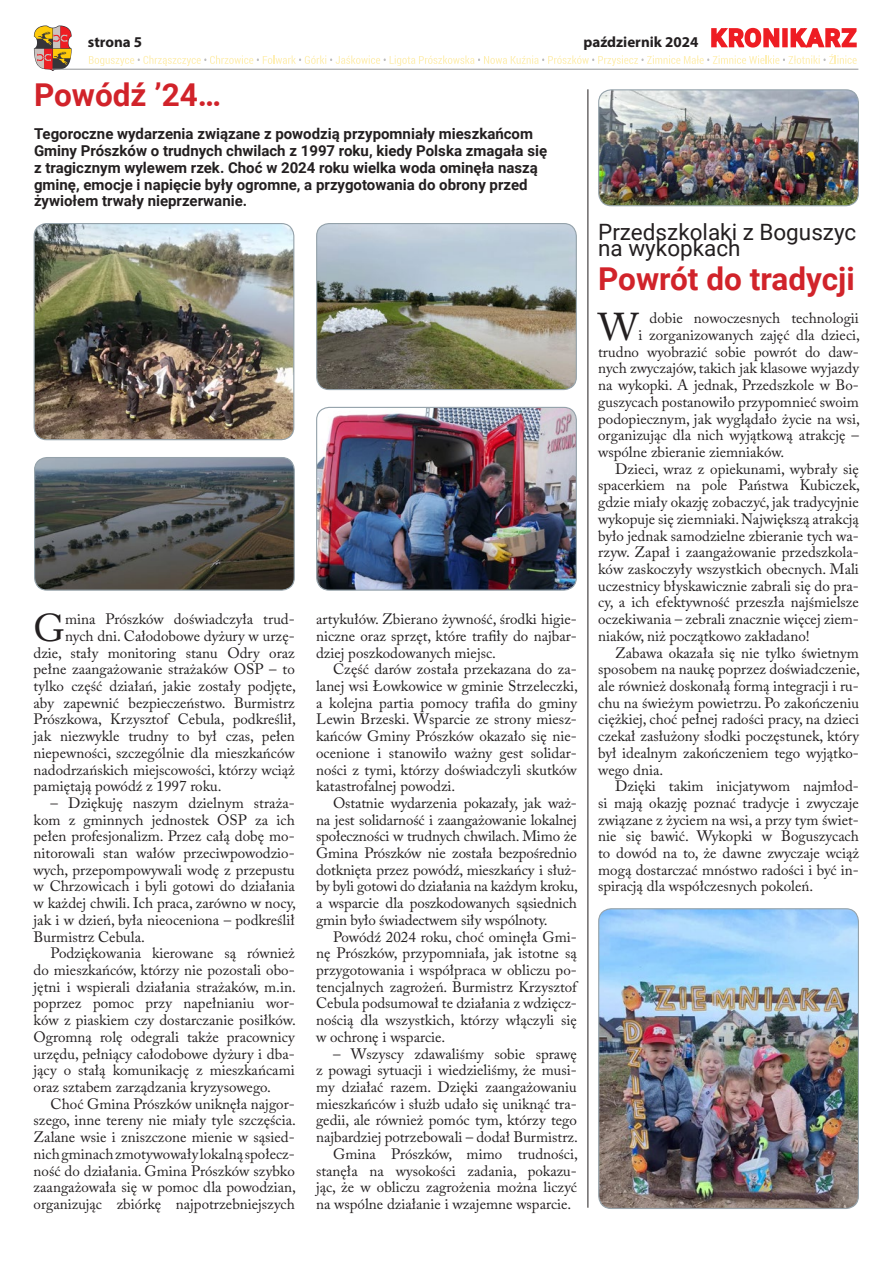
<style>
.page{position:relative;width:893px;height:1263px;background:#fff}
.page>*{position:absolute;margin:0;border:0;box-sizing:border-box;transform-origin:0 0}
.Inicjał{font:38.55px "Adobe Caslon Pro";color:#231f20}
.Tytuł_główny{font:700 31.5px "Roboto";color:#d1232a}
.nadtytuł{font:22.5px/16.6px "Roboto";color:#231f20}
.Tekst_podstawowy{font:15px/16.6px "Adobe Caslon Pro";color:#231f20;text-align:justify}
.Inicjał-2{font:15px "Adobe Caslon Pro";color:#231f20}
.Podtytuł{font:700 15px/16.6px "Roboto";color:#231f20}
.t1{font:700 15px "Myriad Pro";color:#231f20}
</style>
<div class="page">
<svg style="left:34px;top:26px;width:38px;height:44px;background:#bc825b"></svg>
<svg style="left:89px;top:27px;width:768px;height:39px"></svg>
<hr style="left:52px;top:69px;width:806px;height:1px;background:#939598">
<img style="left:599px;top:90px;width:259px;height:116px">
<div style="left:598px;top:89px;width:261px;height:117px;border:1px solid #94a2aa;border-radius:13px"></div>
<img style="left:35px;top:457px;width:259px;height:133px">
<div style="left:34px;top:457px;width:261px;height:134px;border:1px solid #94a2aa;border-radius:13px"></div>
<img style="left:317px;top:224px;width:259px;height:166px">
<div style="left:316px;top:223px;width:261px;height:167px;border:1px solid #94a2aa;border-radius:13px"></div>
<img style="left:599px;top:909px;width:259px;height:299px">
<div style="left:598px;top:908px;width:261px;height:301px;border:1px solid #94a2aa;border-radius:13px"></div>
<img style="left:34px;top:224px;width:260px;height:216px">
<div style="left:34px;top:223px;width:260px;height:217px;border:1px solid #94a2aa;border-radius:13px"></div>
<img style="left:317px;top:407px;width:259px;height:183px">
<div style="left:316px;top:407px;width:261px;height:184px;border:1px solid #94a2aa;border-radius:13px"></div>
<hr style="left:587px;top:89px;width:1px;height:1119px;background:#231f20">
<p class="t1" style="left:88px;top:32px;width:56px">strona 5</p>
<p class="t1" style="left:583px;top:32px;width:116px">październik 2024</p>
<p class="Tytuł_główny" style="left:34px;top:73px;width:189px">Powódź ’24…</p>
<p class="Podtytuł" style="left:34px;top:125px;width:515px">Tegoroczne wydarzenia związane z powodzią przypomniały mieszkańcom Gminy Prószków o trudnych chwilach z 1997 roku, kiedy Polska zmagała się z tragicznym wylewem rzek. Choć w 2024 roku wielka woda ominęła naszą gminę, emocje i napięcie były ogromne, a przygotowania do obrony przed żywiołem trwały nieprzerwanie.</p>
<p class="Inicjał" style="left:34px;top:605px;width:33px">G</p>
<p class="Inicjał-2" style="left:65px;top:610px;width:231px">mina Prószków doświadczyła trud-</p>
<p class="Inicjał-2" style="left:65px;top:627px;width:231px">nych dni. Całodobowe dyżury w urzę-</p>
<p class="Inicjał-2" style="left:34px;top:643px;width:263px">dzie, stały monitoring stanu Odry oraz</p>
<p class="Inicjał-2" style="left:34px;top:660px;width:263px">pełne zaangażowanie strażaków OSP – to</p>
<p class="Inicjał-2" style="left:34px;top:677px;width:264px">tylko część działań, jakie zostały podjęte,</p>
<p class="Inicjał-2" style="left:34px;top:694px;width:263px">aby zapewnić bezpieczeństwo. Burmistrz</p>
<p class="Inicjał-2" style="left:34px;top:710px;width:264px">Prószkowa, Krzysztof Cebula, podkreślił,</p>
<p class="Inicjał-2" style="left:34px;top:727px;width:263px">jak niezwykle trudny to był czas, pełen</p>
<p class="Inicjał-2" style="left:34px;top:744px;width:263px">niepewności, szczególnie dla mieszkańców</p>
<p class="Inicjał-2" style="left:34px;top:760px;width:263px">nadodrzańskich miejscowości, którzy wciąż</p>
<p class="Inicjał-2" style="left:34px;top:777px;width:189px">pamiętają powódź z 1997 roku.</p>
<p class="Tekst_podstawowy" style="left:34px;top:794px;width:264px;text-indent:17px">– Dziękuję naszym dzielnym straża&shy;kom z gminnych jednostek OSP za ich pełen profesjonalizm. Przez całą dobę mo&shy;nitorowali stan wałów przeciwpowodzio&shy;wych, przepompowywali wodę z przepustu w Chrzowicach i byli gotowi do działania w każdej chwili. Ich praca, zarówno w nocy, jak i w dzień, była nieoceniona – podkreślił Burmistrz Cebula.</p>
<p class="Tekst_podstawowy" style="left:34px;top:945px;width:264px;text-indent:17px">Podziękowania kierowane są również do mieszkańców, którzy nie pozostali obo&shy;jętni i wspierali działania strażaków, m.in. poprzez pomoc przy napełnianiu wor&shy;ków z piaskiem czy dostarczanie posiłków.<br>Ogromną rolę odegrali także pracownicy urzędu, pełniący całodobowe dyżury i dba&shy;jący o stałą komunikację z mieszkańcami oraz sztabem zarządzania kryzysowego.</p>
<p class="Tekst_podstawowy" style="left:34px;top:1095px;width:264px;text-indent:17px">Choć Gmina Prószków uniknęła najgor&shy;szego, inne tereny nie miały tyle szczęścia.<br>Zalane wsie i zniszczone mienie w sąsied&shy;nich gminach zmotywowały lokalną społecz&shy;ność do działania. Gmina Prószków szybko zaangażowała się w pomoc dla powodzian, organizując zbiórkę najpotrzebniejszych</p>
<p class="Tekst_podstawowy" style="left:316px;top:611px;width:262px">artykułów. Zbierano żywność, środki higie&shy;niczne oraz sprzęt, które trafiły do najbar&shy;dziej poszkodowanych miejsc.</p>
<p class="Tekst_podstawowy" style="left:316px;top:661px;width:263px;text-indent:17px">Część darów została przekazana do za&shy;lanej wsi Łowkowice w gminie Strzeleczki, a kolejna partia pomocy trafiła do gminy Lewin Brzeski. Wsparcie ze strony miesz&shy;kańców Gminy Prószków okazało się nie&shy;ocenione i stanowiło ważny gest solidar&shy;ności z tymi, którzy doświadczyli skutków katastrofalnej powodzi.</p>
<p class="Tekst_podstawowy" style="left:316px;top:794px;width:263px;text-indent:17px">Ostatnie wydarzenia pokazały, jak waż&shy;na jest solidarność i zaangażowanie lokalnej społeczności w trudnych chwilach. Mimo że Gmina Prószków nie została bezpośrednio dotknięta przez powódź, mieszkańcy i służ&shy;by byli gotowi do działania na każdym kroku, a wsparcie dla poszkodowanych sąsiednich gmin było świadectwem siły wspólnoty.</p>
<p class="Tekst_podstawowy" style="left:316px;top:928px;width:262px;text-indent:17px">Powódź 2024 roku, choć ominęła Gmi&shy;nę Prószków, przypomniała, jak istotne są przygotowania i współpraca w obliczu po&shy;tencjalnych zagrożeń. Burmistrz Krzysztof Cebula podsumował te działania z wdzięcz&shy;nością dla wszystkich, którzy włączyli się w ochronę i wsparcie.</p>
<p class="Tekst_podstawowy" style="left:316px;top:1045px;width:263px;text-indent:17px">– Wszyscy zdawaliśmy sobie sprawę z powagi sytuacji i wiedzieliśmy, że musi&shy;my działać razem. Dzięki zaangażowaniu mieszkańców i służb udało się uniknąć tra&shy;gedii, ale również pomóc tym, którzy tego najbardziej potrzebowali – dodał Burmistrz.</p>
<p class="Tekst_podstawowy" style="left:316px;top:1145px;width:263px;text-indent:17px">Gmina Prószków, mimo trudności, stanęła na wysokości zadania, pokazu&shy;jąc, że w obliczu zagrożenia można liczyć na wspólne działanie i wzajemne wsparcie.</p>
<p class="nadtytuł" style="left:598px;top:223px;width:260px">Przedszkolaki z Boguszyc na wykopkach</p>
<p class="Tytuł_główny" style="left:598px;top:257px;width:258px">Powrót do tradycji</p>
<p class="Inicjał" style="left:598px;top:304px;width:42px">W</p>
<p class="Inicjał-2" style="left:650px;top:309px;width:211px">dobie nowoczesnych technologii</p>
<p class="Inicjał-2" style="left:638px;top:326px;width:223px">i zorganizowanych zajęć dla dzieci,</p>
<p class="Inicjał-2" style="left:598px;top:343px;width:262px">trudno wyobrazić sobie powrót do daw-</p>
<p class="Inicjał-2" style="left:598px;top:359px;width:262px">nych zwyczajów, takich jak klasowe wyjazdy</p>
<p class="Inicjał-2" style="left:598px;top:376px;width:262px">na wykopki. A jednak, Przedszkole w Bo-</p>
<p class="Inicjał-2" style="left:598px;top:393px;width:262px">guszycach postanowiło przypomnieć swoim</p>
<p class="Inicjał-2" style="left:598px;top:410px;width:263px">podopiecznym, jak wyglądało życie na wsi,</p>
<p class="Inicjał-2" style="left:598px;top:426px;width:262px">organizując dla nich wyjątkową atrakcję –</p>
<p class="Inicjał-2" style="left:598px;top:443px;width:188px">wspólne zbieranie ziemniaków.</p>
<p class="Tekst_podstawowy" style="left:598px;top:460px;width:263px;text-indent:17px">Dzieci, wraz z opiekunami, wybrały się spacerkiem na pole Państwa Kubiczek, gdzie miały okazję zobaczyć, jak tradycyjnie wykopuje się ziemniaki. Największą atrakcją było jednak samodzielne zbieranie tych wa&shy;rzyw. Zapał i zaangażowanie przedszkola&shy;ków zaskoczyły wszystkich obecnych. Mali uczestnicy błyskawicznie zabrali się do pra&shy;cy, a ich efektywność przeszła najśmielsze oczekiwania – zebrali znacznie więcej ziem&shy;niaków, niż początkowo zakładano!</p>
<p class="Tekst_podstawowy" style="left:598px;top:644px;width:263px;text-indent:17px">Zabawa okazała się nie tylko świetnym sposobem na naukę poprzez doświadczenie, ale również doskonałą formą integracji i ru&shy;chu na świeżym powietrzu. Po zakończeniu ciężkiej, choć pełnej radości pracy, na dzieci czekał zasłużony słodki poczęstunek, który był idealnym zakończeniem tego wyjątko&shy;wego dnia.</p>
<p class="Tekst_podstawowy" style="left:598px;top:778px;width:262px;text-indent:17px">Dzięki takim inicjatywom najmłod&shy;si mają okazję poznać tradycje i zwyczaje związane z życiem na wsi, a przy tym świet&shy;nie się bawić. Wykopki w Boguszycach to dowód na to, że dawne zwyczaje wciąż mogą dostarczać mnóstwo radości i być in&shy;spiracją dla współczesnych pokoleń.</p>
</div>
